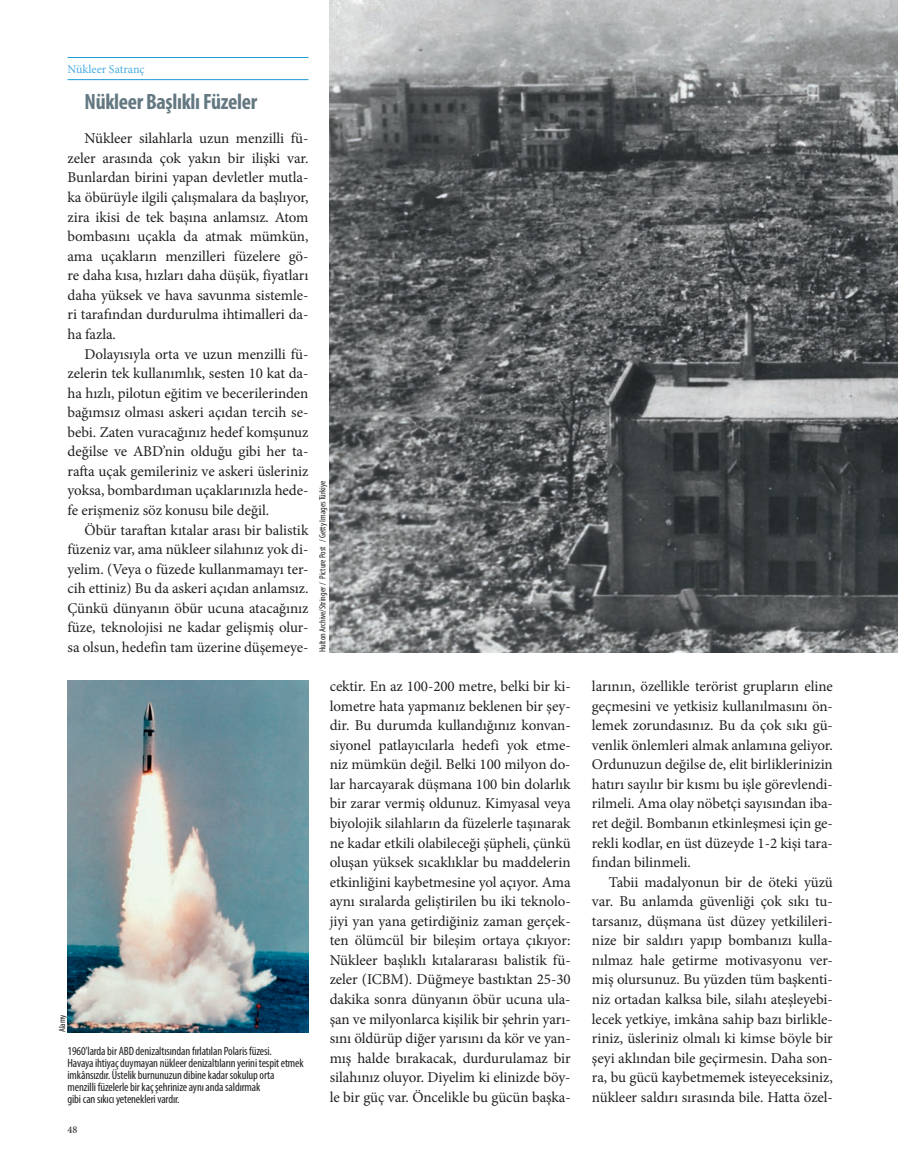
<style>
.page{position:relative;width:898px;height:1170px;background:#fff}
.page>*{position:absolute;margin:0;border:0;box-sizing:border-box;transform-origin:0 0}
.t1{font:700 condensed 22.2px "Myriad Pro";letter-spacing:-.015em;color:#647882}
.t2{font:15px/19.5px "Minion Pro";letter-spacing:-.005em;color:#231f20;text-align:justify}
.t3{font:condensed 12px/12px "Myriad Pro";letter-spacing:-.01em;color:#231f20}
.t4{font:12px "Minion Pro";color:#48ace0}
.t5{font:10.35px "Minion Pro";color:#231f20}
.t6{font:condensed 9px "Myriad Pro";color:#231f20}
</style>
<div class="page">
<hr style="left:68px;top:79px;width:240px;height:1px;background:#1d99d6">
<hr style="left:68px;top:57px;width:240px;height:1px;background:#1d99d6">
<img style="left:330px;top:0;width:568px;height:652px">
<img style="left:68px;top:681px;width:240px;height:351px">
<p class="t4" style="left:68px;top:61px;width:79px">Nükleer Satranç</p>
<h1 class="t1" style="left:85px;top:88px;width:174px">Nükleer Başlıklı Füzeler</h1>
<p class="t2" style="left:68px;top:129px;width:242px;text-indent:17px">Nükleer silahlarla uzun menzilli fü&shy;zeler arasında çok yakın bir ilişki var.<br>Bunlardan birini yapan devletler mutla&shy;ka öbürüyle ilgili çalışmalara da başlıyor, zira ikisi de tek başına anlamsız. Atom bombasını uçakla da atmak mümkün, ama uçakların menzilleri füzelere gö&shy;re daha kısa, hızları daha düşük, fiyatları daha yüksek ve hava savunma sistemle&shy;ri tarafından durdurulma ihtimalleri da&shy;ha fazla.</p>
<p class="t2" style="left:68px;top:344px;width:242px;text-indent:17px">Dolayısıyla orta ve uzun menzilli fü&shy;zelerin tek kullanımlık, sesten 10 kat da&shy;ha hızlı, pilotun eğitim ve becerilerinden bağımsız olması askeri açıdan tercih se&shy;bebi. Zaten vuracağınız hedef komşunuz değilse ve ABD’nin olduğu gibi her ta&shy;rafta uçak gemileriniz ve askeri üsleriniz yoksa, bombardıman uçaklarınızla hede&shy;fe erişmeniz söz konusu bile değil.</p>
<p class="t2" style="left:68px;top:520px;width:242px;text-indent:17px">Öbür taraftan kıtalar arası bir balistik füzeniz var, ama nükleer silahınız yok di&shy;yelim. (Veya o füzede kullanmamayı ter&shy;cih ettiniz) Bu da askeri açıdan anlamsız.<br>Çünkü dünyanın öbür ucuna atacağınız füze, teknolojisi ne kadar gelişmiş olur&shy;sa olsun, hedefin tam üzerine düşemeye-</p>
<p class="t6" style="left:57px;top:1032px;width:19px;rotate:-90deg">Alamy</p>
<p class="t3" style="left:68px;top:1045px;width:238px">1960’larda bir ABD denizaltısından fırlatılan Polaris füzesi.<br>Havaya ihtiyaç duymayan nükleer denizaltıların yerini tespit etmek imkânsızdır. Üstelik burnunuzun dibine kadar sokulup orta menzilli füzelerle bir kaç şehrinize aynı anda saldırmak<br>gibi can sıkıcı yetenekleri vardır.</p>
<p class="t5" style="left:68px;top:1123px;width:11px">48</p>
<p class="t6" style="left:317px;top:652px;width:173px;rotate:-90deg">Hulton Archive/Stringer / Picture Post / Getty Images Türkiye</p>
<p class="t2" style="left:330px;top:677px;width:242px">cektir. En az 100-200 metre, belki bir ki&shy;lometre hata yapmanız beklenen bir şey&shy;dir. Bu durumda kullandığınız konvan&shy;siyonel patlayıcılarla hedefi yok etme&shy;niz mümkün değil. Belki 100 milyon do&shy;lar harcayarak düşmana 100 bin dolarlık bir zarar vermiş oldunuz. Kimyasal veya biyolojik silahların da füzelerle taşınarak ne kadar etkili olabileceği şüpheli, çünkü oluşan yüksek sıcaklıklar bu maddelerin etkinliğini kaybetmesine yol açıyor. Ama aynı sıralarda geliştirilen bu iki teknolo&shy;jiyi yan yana getirdiğiniz zaman gerçek&shy;ten ölümcül bir bileşim ortaya çıkıyor:<br>Nükleer başlıklı kıtalararası balistik fü&shy;zeler (ICBM). Düğmeye bastıktan 25-30 dakika sonra dünyanın öbür ucuna ula&shy;şan ve milyonlarca kişilik bir şehrin yarı&shy;sını öldürüp diğer yarısını da kör ve yan&shy;mış halde bırakacak, durdurulamaz bir silahınız oluyor. Diyelim ki elinizde böy&shy;le bir güç var. Öncelikle bu gücün başka-</p>
<p class="t2" style="left:592px;top:677px;width:242px">larının, özellikle terörist grupların eline geçmesini ve yetkisiz kullanılmasını ön&shy;lemek zorundasınız. Bu da çok sıkı gü&shy;venlik önlemleri almak anlamına geliyor.<br>Ordunuzun değilse de, elit birliklerinizin hatırı sayılır bir kısmı bu işle görevlendi&shy;rilmeli. Ama olay nöbetçi sayısından iba&shy;ret değil. Bombanın etkinleşmesi için ge&shy;rekli kodlar, en üst düzeyde 1-2 kişi tara&shy;fından bilinmeli.</p>
<p class="t2" style="left:592px;top:872px;width:242px;text-indent:17px">Tabii madalyonun bir de öteki yüzü var. Bu anlamda güvenliği çok sıkı tu&shy;tarsanız, düşmana üst düzey yetkilileri&shy;nize bir saldırı yapıp bombanızı kulla&shy;nılmaz hale getirme motivasyonu ver&shy;miş olursunuz. Bu yüzden tüm başkenti&shy;niz ortadan kalksa bile, silahı ateşleyebi&shy;lecek yetkiye, imkâna sahip bazı birlikle&shy;riniz, üsleriniz olmalı ki kimse böyle bir şeyi aklından bile geçirmesin. Daha son&shy;ra, bu gücü kaybetmemek isteyeceksiniz, nükleer saldırı sırasında bile. Hatta özel-</p>
</div>
